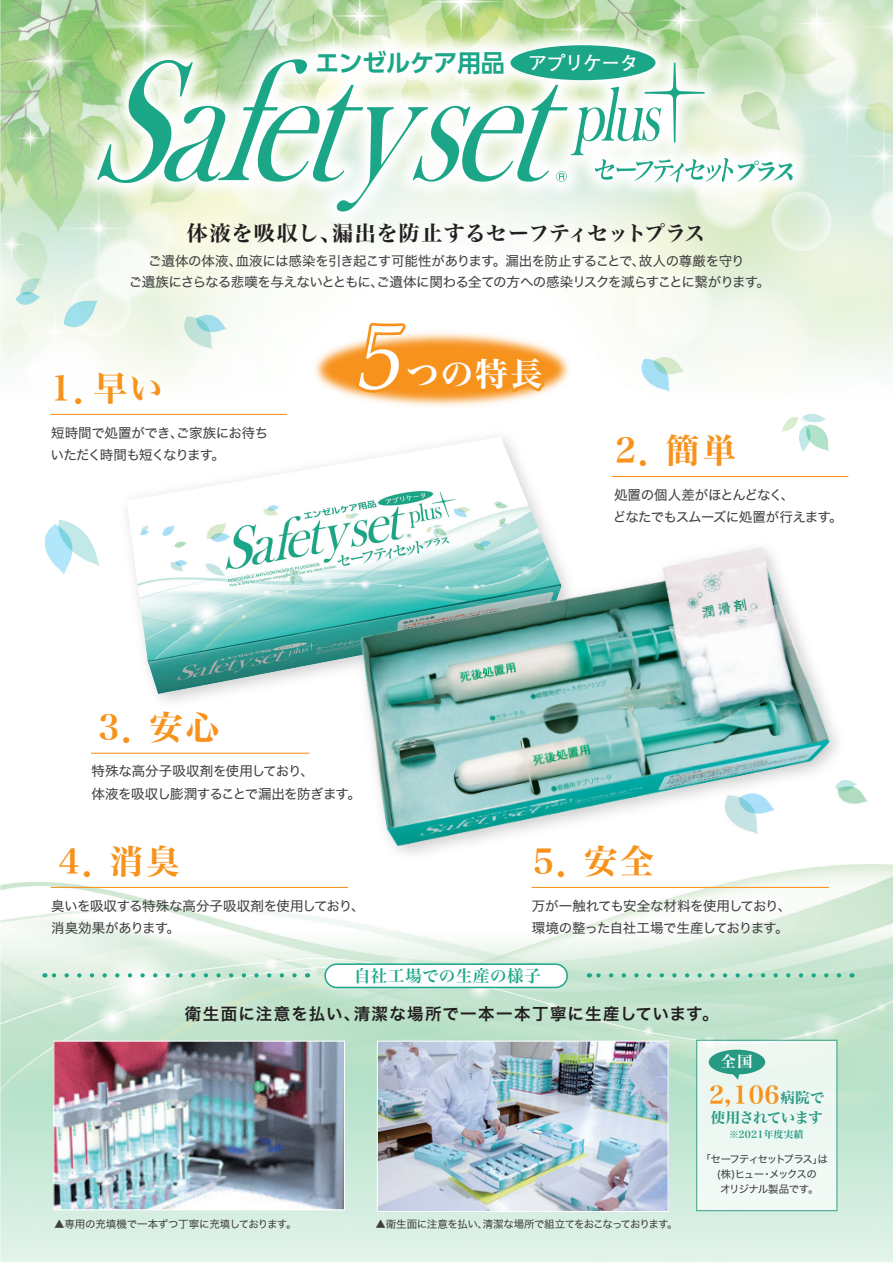
<style>
.page{position:relative;width:893px;height:1263px;background:#fff}
.page>*{position:absolute;margin:0;border:0;box-sizing:border-box;transform-origin:0 0}
.t1{font:italic 93.15px "Book Antiqua";color:#fff}
.t2{font:33.75px "Hira Min Std N W7";letter-spacing:.08em;color:#f7931d}
.t3{font:32.55px "Hira Min Std N W7";color:#fff}
.t4{font:24.3px "Hira Min Std N W7";color:#f7931d}
.t5{font:700 24.3px "UD Shin Go Pro De";letter-spacing:-.025em;color:#1ba687}
.t6{font:italic 22.65px "Hira Min Std N W8";color:#1ba687}
.t7{font:21px "Hira Min Std N W7";letter-spacing:.01em;color:#231f20}
.t8{font:700 19.05px "Futo Go B101 Pr 6 N";letter-spacing:-.05em;color:#fff}
.t9{font:16.5px "Hira Kaku Std N W6";letter-spacing:.07em;color:#231f20}
.t10{font:16.5px "Hira Min Std N W6";letter-spacing:.03em;color:#1ba687}
.t11{font:15px "Hira Min Std N W7";color:#fff}
.t12{font:14.55px "Hira Min Std N W7";letter-spacing:-.05em;color:#269a82}
.t13{font:13.5px/22.5px "Hira Kaku Std N W4";letter-spacing:-.035em;color:#3e3e3f}
.t14{font:13.5px/22.5px "Hira Kaku Std N W4";letter-spacing:-.055em;color:#3e3e3f}
.t15{font:10.5px/15px "Hira Kaku Std N W4";letter-spacing:-.115em;color:#3e3e3f}
.t16{font:10.5px "Hira Kaku Std N W4";letter-spacing:-.055em;color:#3e3e3f}
.t17{font:10.5px "Hira Kaku Std N W4";letter-spacing:-.025em;color:#3e3e3f}
.t18{font:9.75px "Hira Min Std N W7";letter-spacing:.03em;color:#269a82}
.s1{font-size:14.55px;color:#269a82}
</style>
<div class="page">
<img style="left:0;top:0;width:893px;height:1262px">
<h3 class="t5" style="left:315px;top:43px;width:191px">エンゼルケア用品</h3>
<h3 class="t8" style="left:528px;top:48px;width:112px">アプリケータ</h3>
<h3 class="t7" style="left:187px;top:218px;width:520px">体液を吸収し、漏出を防止するセーフティセットプラス</h3>
<h3 class="t6" style="left:733px;top:155px;width:70px">プラス</h3>
<p class="t13" style="left:129px;top:251px;width:643px;line-height:21px;text-align:center">ご遺体の体液、血液には感染を引き起こす可能性があります。漏出を防止することで、故人の尊厳を守り<br>ご遺族にさらなる悲嘆を与えないとともに、ご遺体に関わる全ての方への感染リスクを減らすことに繋がります。</p>
<h2 class="t2" style="left:51px;top:363px;width:114px">1．早い</h2>
<h1 class="t1" style="left:359px;top:292px;width:48px">5</h1>
<h3 class="t3" style="left:407px;top:350px;width:138px">つの特長</h3>
<p class="t13" style="left:51px;top:421px;width:219px">短時間で処置ができ、ご家族にお待ちいただく時間も短くなります。</p>
<h2 class="t2" style="left:615px;top:426px;width:122px">2．簡単</h2>
<p class="t14" style="left:613px;top:483px;width:231px">処置の個人差がほとんどなく、<br>どなたでもスムーズに処置が行えます。</p>
<h2 class="t2" style="left:99px;top:702px;width:122px">3．安心</h2>
<p class="t13" style="left:91px;top:760px;width:271px">特殊な高分子吸収剤を使用しており、<br>体液を吸収し膨潤することで漏出を防ぎます。</p>
<h2 class="t2" style="left:59px;top:836px;width:122px">4．消臭</h2>
<p class="t13" style="left:51px;top:894px;width:315px">臭いを吸収する特殊な高分子吸収剤を使用しており、消臭効果があります。</p>
<h2 class="t2" style="left:533px;top:836px;width:122px">5．安全</h2>
<p class="t13" style="left:532px;top:894px;width:261px">万が一触れても安全な材料を使用しており、環境の整った自社工場で生産しております。</p>
<p class="t10" style="left:354px;top:964px;width:188px">自社工場での生産の様子</p>
<p class="t9" style="left:185px;top:1001px;width:535px">衛生面に注意を払い、清潔な場所で一本一本丁寧に生産しています。</p>
<p class="t11" style="left:721px;top:1051px;width:33px">全国</p>
<h3 class="t4" style="left:709px;top:1077px;width:117px">2，106<span class="s1">病院で</span></h3>
<p class="t12" style="left:711px;top:1107px;width:113px">使用されています</p>
<p class="t18" style="left:729px;top:1127px;width:76px">※2021年度実績</p>
<p class="t17" style="left:54px;top:1216px;width:244px">▲専用の充填機で一本ずつ丁寧に充填しております。</p>
<p class="t16" style="left:375px;top:1216px;width:304px">▲衛生面に注意を払い、清潔な場所で組立てをおこなっております。</p>
<p class="t15" style="left:717px;top:1151px;width:113px;text-indent:-16px">「セーフティセットプラス」は(株)ヒュー・メックスのオリジナル製品です。</p>
</div>
